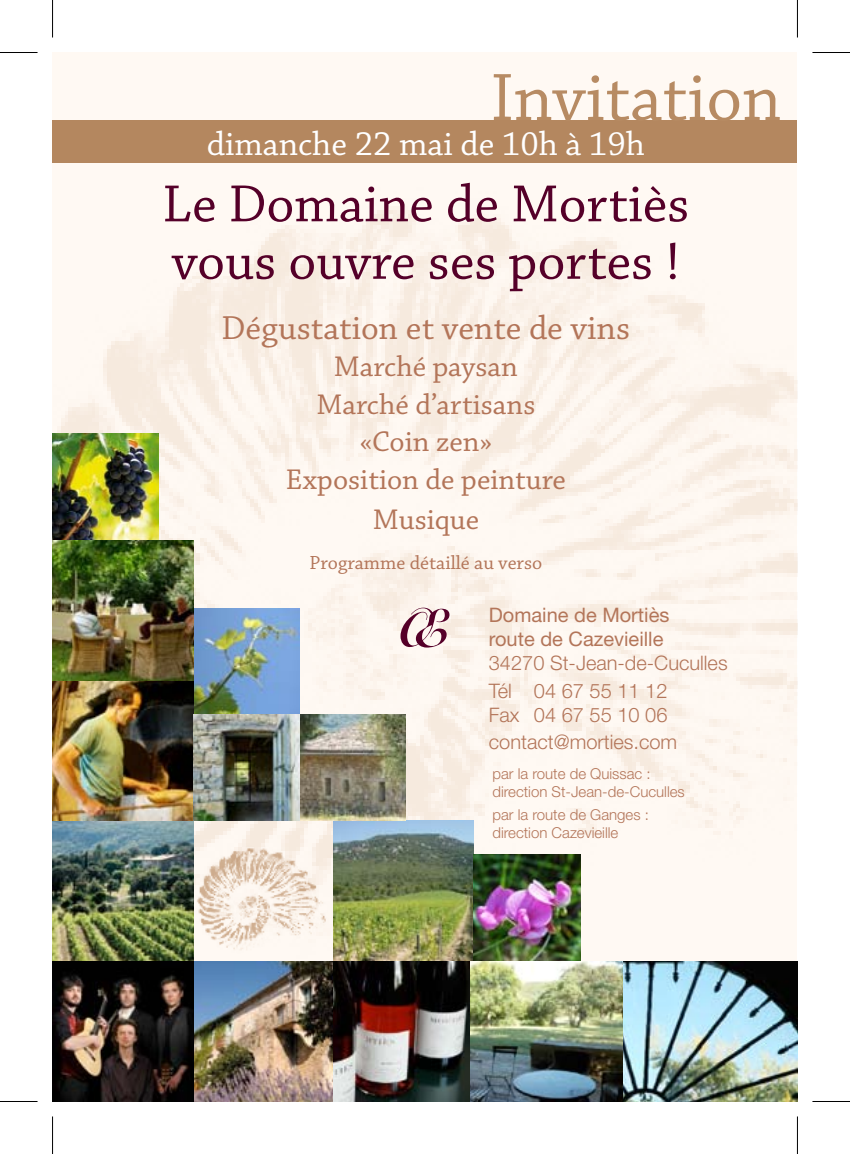
<style>
.page{position:relative;width:850px;height:1154px;background:#fff}
.page>*{position:absolute;margin:0;border:0;box-sizing:border-box;transform-origin:0 0}
.t1{font:70.75px "Chaparral Pro";color:#b78b63}
.t2{font:55px/57.5px "Chaparral Pro";color:#550029}
.t3{font:35px "Chaparral Pro";color:#b37559}
.t4{font:35px "Chaparral Pro";color:#fff}
.t5{font:30px/38.2px "Chaparral Pro";color:#b37559;text-align:center}
.t6{font:300 20px/27.5px "Helvetica Neue LT Std";color:#b37559}
.t7{font:20px/24px "Helvetica Neue LT Std";color:#b37559}
.t8{font:20px "Chaparral Pro";color:#b37559}
.t9{font:300 15px/18px "Helvetica Neue LT Std";color:#b37559}
</style>
<div class="page">
<div style="left:52px;top:52px;width:745px;height:1049px;background:#fff9f3"></div>
<img style="left:53px;top:162px;width:744px;height:799px">
<div style="left:193px;top:830px;width:140px;height:140px;background:#f9efe6"></div>
<img style="left:193px;top:836px;width:140px;height:125px">
<div style="left:52px;top:120px;width:745px;height:42px;background:#b4875f"></div>
<img style="left:53px;top:434px;width:106px;height:106px">
<img style="left:333px;top:821px;width:140px;height:140px">
<img style="left:193px;top:961px;width:277px;height:140px">
<img style="left:52px;top:540px;width:141px;height:561px">
<img style="left:193px;top:608px;width:106px;height:106px">
<img style="left:193px;top:714px;width:212px;height:107px">
<img style="left:622px;top:961px;width:175px;height:140px">
<img style="left:473px;top:855px;width:107px;height:106px">
<img style="left:470px;top:961px;width:152px;height:140px">
<svg style="left:400px;top:608px;width:49px;height:39px"></svg>
<hr style="left:0;top:52px;width:38px;height:1px;background:#000">
<hr style="left:812px;top:52px;width:37px;height:1px;background:#000">
<hr style="left:0;top:1101px;width:38px;height:1px;background:#000">
<hr style="left:812px;top:1101px;width:37px;height:1px;background:#000">
<hr style="left:52px;top:0;width:1px;height:38px;background:#000">
<hr style="left:52px;top:1116px;width:1px;height:38px;background:#000">
<hr style="left:796px;top:0;width:1px;height:38px;background:#000">
<hr style="left:796px;top:1116px;width:1px;height:38px;background:#000">
<h1 class="t1" style="left:490px;top:58px;width:292px">Invitation</h1>
<h3 class="t4" style="left:207px;top:125px;width:439px">dimanche 22 mai de 10h à 19h</h3>
<h2 class="t2" style="left:162px;top:177px;width:528px">Le Domaine de Mortiès vous ouvre ses portes !</h2>
<h3 class="t3" style="left:221px;top:308px;width:410px">Dégustation et vente de vins</h3>
<h3 class="t5" style="left:285px;top:349px;width:281px">Marché paysan<br>Marché d’artisans «Coin zen»<br>Exposition de peinture<br>Musique</h3>
<h3 class="t8" style="left:309px;top:551px;width:234px">Programme détaillé au verso</h3>
<h3 class="t7" style="left:488px;top:603px;width:182px">Domaine de Mortiès route de Cazevieille</h3>
<h3 class="t6" style="left:488px;top:649px;width:240px">34270 St-Jean-de-Cuculles<br>Tél 04 67 55 11 12</h3>
<h3 class="t6" style="left:488px;top:701px;width:190px">Fax 04 67 55 10 06 contact@morties.com</h3>
<p class="t9" style="left:492px;top:764px;width:194px">par la route de Quissac : direction St-Jean-de-Cuculles</p>
<p class="t9" style="left:492px;top:805px;width:158px">par la route de Ganges : direction Cazevieille</p>
</div>
